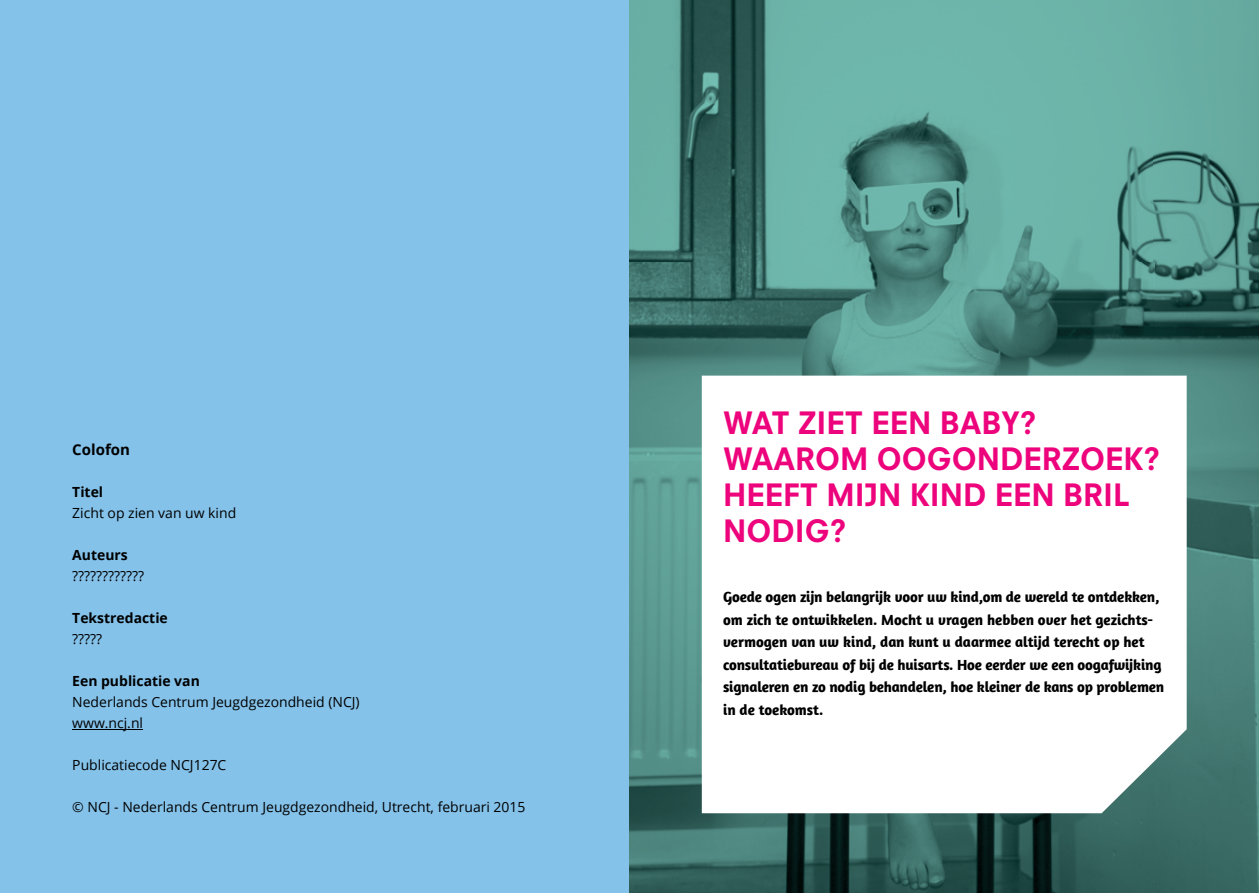
<style>
.page{position:relative;width:1259px;height:893px;background:#fff}
.page>*{position:absolute;margin:0;border:0;box-sizing:border-box;transform-origin:0 0}
.t1{font:800 30px/36px "Neuzeit S";color:#ed037c}
.t2{font:700 15px/22.5px "Amaranth";letter-spacing:-.01em;color:#000}
.t3{font:700 15px "Open Sans";color:#000}
.t4{font:13.95px/21px "Open Sans";color:#000}
.t5{font:700 13.95px "Open Sans";color:#000}
</style>
<div class="page">
<div style="left:0;top:0;width:629px;height:893px;background:#84c2ea"></div>
<img style="left:629px;top:0;width:630px;height:893px">
<svg style="left:702px;top:376px;width:484px;height:437px"></svg>
<hr style="left:72px;top:729px;width:71px;height:1px;background:#000">
<p class="t3" style="left:72px;top:444px;width:59px">Colofon</p>
<p class="t5" style="left:72px;top:486px;width:32px">Titel</p>
<p class="t4" style="left:72px;top:504px;width:165px">Zicht op zien van uw kind</p>
<p class="t5" style="left:72px;top:549px;width:57px">Auteurs</p>
<p class="t4" style="left:72px;top:567px;width:73px">????????????</p>
<p class="t5" style="left:72px;top:612px;width:97px">Tekstredactie</p>
<p class="t4" style="left:72px;top:630px;width:31px">?????</p>
<p class="t5" style="left:72px;top:675px;width:129px">Een publicatie van</p>
<p class="t4" style="left:72px;top:693px;width:289px">Nederlands Centrum Jeugdgezondheid (NCJ) www.ncj.nl</p>
<p class="t4" style="left:72px;top:756px;width:156px">Publicatiecode NCJ127C</p>
<p class="t4" style="left:72px;top:798px;width:455px">© NCJ - Nederlands Centrum Jeugdgezondheid, Utrecht, februari 2015</p>
<h1 class="t1" style="left:723px;top:406px;width:439px">WAT ZIET EEN BABY?<br>WAAROM OOGONDERZOEK?<br>HEEFT MIJN KIND EEN BRIL<br>NODIG?</h1>
<p class="t2" style="left:723px;top:587px;width:443px">Goede ogen zijn belangrijk voor uw kind,om de wereld te ontdekken, om zich te ontwikkelen. Mocht u vragen hebben over het gezichts&shy;vermogen van uw kind, dan kunt u daarmee altijd terecht op het consultatiebureau of bij de huisarts. Hoe eerder we een oogafwijking signaleren en zo nodig behandelen, hoe kleiner de kans op problemen in de toekomst.</p>
</div>
